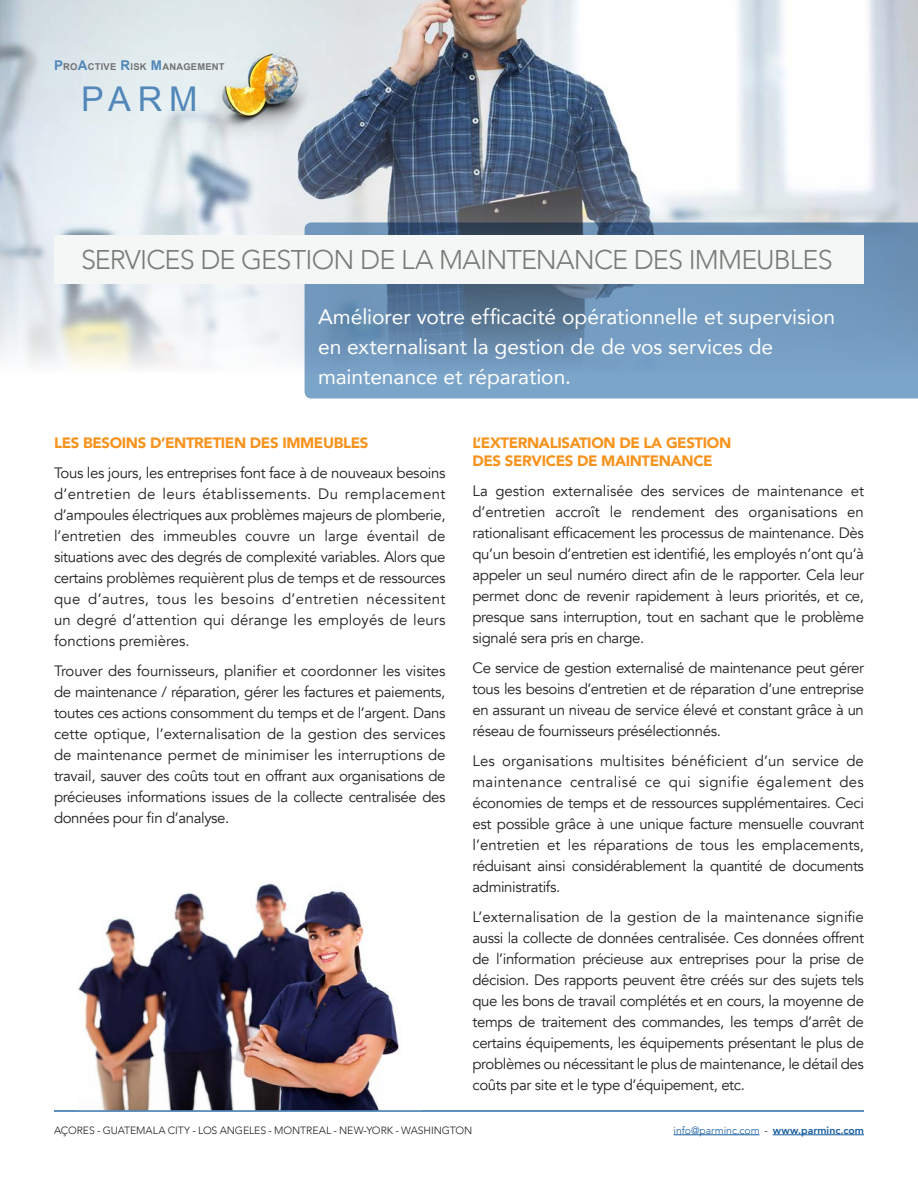
<style>
.page{position:relative;width:918px;height:1188px;background:#fff}
.page>*{position:absolute;margin:0;border:0;box-sizing:border-box;transform-origin:0 0}
.t1{font:34.05px "Arial";color:#5187b9}
.t2{font:300 27px "Avenir";letter-spacing:-.03em;color:#767d77}
.t3{font:21px/30px "Avenir";color:#fff}
.Texte{font:15px/21px "Avenir";letter-spacing:-.025em;color:#231f20;text-align:justify}
.Texte-2{font:900 15px/18px "Avenir";letter-spacing:-.025em;color:#f7931d}
.Titre_2{font:900 15px "Avenir";letter-spacing:-.025em;color:#f7931d}
.t4{font:300 10.5px "Avenir";letter-spacing:-.005em;color:#231f20}
.t5{font:300 10.5px "Avenir";letter-spacing:-.005em;color:#175d9e}
.t6{font:700 9.45px "Arial";letter-spacing:.02em;color:#737373}
.s1{font-size:13.5px;color:#5187b9}
.s2{color:#231f20}
.s3{font-weight:800}
</style>
<div class="page">
<hr style="left:674px;top:1135px;width:86px;height:1px;background:#175d9e">
<hr style="left:773px;top:1135px;width:91px;height:1px;background:#175d9e">
<img style="left:0;top:0;width:918px;height:378px">
<svg style="left:305px;top:222px;width:613px;height:177px;background:#6d92b6"></svg>
<div style="left:54px;top:235px;width:810px;height:49px;background:#f5f7f6"></div>
<img style="left:78px;top:883px;width:321px;height:227px">
<hr style="left:54px;top:1110px;width:810px;height:2px;background:#5187b9">
<img style="left:202px;top:35px;width:119px;height:119px">
<p class="t6" style="left:54px;top:61px;width:172px"><span class="s1">P</span>RO<span class="s1">A</span>CTIVE <span class="s1">R</span>ISK <span class="s1">M</span>ANAGEMENT</p>
<p class="t1" style="left:81px;top:77px;width:118px">PARM</p>
<p class="t2" style="left:81px;top:244px;width:753px">SERVICES DE GESTION DE LA MAINTENANCE DES IMMEUBLES</p>
<p class="t3" style="left:318px;top:301px;width:519px">Améliorer votre efficacité opérationnelle et supervision en externalisant la gestion de de vos services de maintenance et réparation.</p>
<p class="Titre_2" style="left:54px;top:430px;width:316px">LES BESOINS D’ENTRETIEN DES IMMEUBLES</p>
<p class="Texte" style="left:54px;top:462px;width:393px">Tous les jours, les entreprises font face à de nouveaux besoins d’entretien de leurs établissements. Du remplacement d’ampoules électriques aux problèmes majeurs de plomberie, l’entretien des immeubles couvre un large éventail de situations avec des degrés de complexité variables. Alors que certains problèmes requièrent plus de temps et de ressources que d’autres, tous les besoins d’entretien nécessitent un degré d’attention qui dérange les employés de leurs fonctions premières.</p>
<p class="Texte" style="left:54px;top:660px;width:393px">Trouver des fournisseurs, planifier et coordonner les visites de maintenance / réparation, gérer les factures et paiements, toutes ces actions consomment du temps et de l’argent. Dans cette optique, l’externalisation de la gestion des services de maintenance permet de minimiser les interruptions de travail, sauver des coûts tout en offrant aux organisations de précieuses informations issues de la collecte centralisée des données pour fin d’analyse.</p>
<p class="Texte-2" style="left:472px;top:433px;width:260px">L’EXTERNALISATION DE LA GESTION<br>DES SERVICES DE MAINTENANCE</p>
<p class="Texte" style="left:472px;top:480px;width:393px">La gestion externalisée des services de maintenance et d’entretien accroît le rendement des organisations en rationalisant efficacement les processus de maintenance. Dès qu’un besoin d’entretien est identifié, les employés n’ont qu’à appeler un seul numéro direct afin de le rapporter. Cela leur permet donc de revenir rapidement à leurs priorités, et ce, presque sans interruption, tout en sachant que le problème signalé sera pris en charge.</p>
<p class="Texte" style="left:472px;top:657px;width:393px">Ce service de gestion externalisé de maintenance peut gérer tous les besoins d’entretien et de réparation d’une entreprise en assurant un niveau de service élevé et constant grâce à un réseau de fournisseurs présélectionnés.</p>
<p class="Texte" style="left:472px;top:750px;width:393px">Les organisations multisites bénéficient d’un service de maintenance centralisé ce qui signifie également des économies de temps et de ressources supplémentaires. Ceci est possible grâce à une unique facture mensuelle couvrant l’entretien et les réparations de tous les emplacements, réduisant ainsi considérablement la quantité de documents administratifs.</p>
<p class="Texte" style="left:472px;top:906px;width:393px">L’externalisation de la gestion de la maintenance signifie aussi la collecte de données centralisée. Ces données offrent de l’information précieuse aux entreprises pour la prise de décision. Des rapports peuvent être créés sur des sujets tels que les bons de travail complétés et en cours, la moyenne de temps de traitement des commandes, les temps d’arrêt de certains équipements, les équipements présentant le plus de problèmes ou nécessitant le plus de maintenance, le détail des coûts par site et le type d’équipement, etc.</p>
<p class="t4" style="left:54px;top:1124px;width:420px">AÇORES - GUATEMALA CITY - LOS ANGELES - MONTREAL - NEW-YORK - WASHINGTON</p>
<p class="t5" style="left:674px;top:1124px;width:192px">info@parminc.com <span class="s2">-</span> <span class="s3">www.parminc.com</span></p>
</div>
